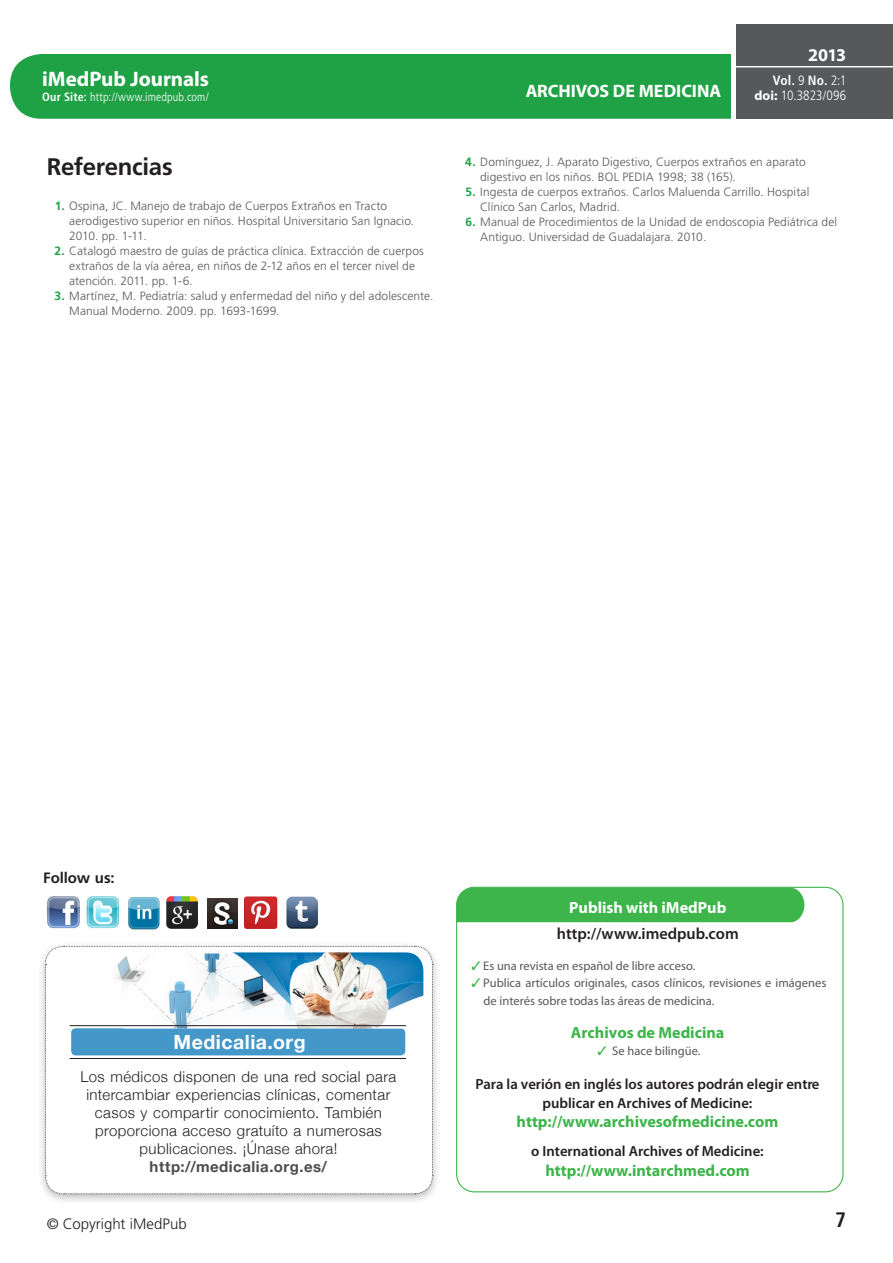
<style>
.page{position:relative;width:893px;height:1263px;background:#fff}
.page>*{position:absolute;margin:0;border:0;box-sizing:border-box;transform-origin:0 0}
._02-Subtit{font:700 24px "Frutiger LT Std";letter-spacing:-.015em;color:#231f20}
.t1{font:700 21px "Myriad Pro";letter-spacing:-.005em;color:#fff}
.t2{font:700 condensed 21px "Frutiger LT Std";color:#231f20}
._01-txt_80{font:700 19.5px "Helvetica Neue";letter-spacing:.025em;color:#fff}
.t3{font:700 18px "Myriad Pro";letter-spacing:-.005em;color:#fff}
.t4{font:700 16.2px "Myriad Pro";color:#3db54a}
.t5{font:600 16.2px/26.4px "Myriad Pro";color:#231f20;text-align:center}
._01-txt_80-2{font:300 15px/18px "Helvetica Neue";letter-spacing:.03em;color:#231f20;text-align:center}
._01-txt_80-3{font:700 15px "Helvetica Neue";letter-spacing:.035em;color:#4b4c4d}
.t6{font:300 15px "Frutiger LT Std";color:#231f20}
._01-txt_80-4{font:700 15px "Frutiger LT Std";letter-spacing:-.005em;color:#231f20}
.t7{font:600 14.7px/19px "Myriad Pro";color:#231f20;text-align:center}
.t8{font:300 condensed 13.5px/15px "Frutiger LT Std";letter-spacing:.005em;color:#fff;text-align:right}
.t9{font:12.45px/17.7px "Myriad Pro";color:#57585a}
._07-Referencias{font:300 12px/15px "Frutiger LT Std";letter-spacing:.005em;color:#57585a}
.t10{font:300 condensed 12px "Frutiger LT Std";letter-spacing:.015em;color:#fff}
.s1{font-weight:700}
.s2{font-weight:700;color:#1fa245}
.s3{font-family:"Myriad Pro";font-weight:700;font-stretch:normal}
.s4{font-weight:700;color:#fff}
.s5{color:#3db54a}
</style>
<div class="page">
<div style="left:10px;top:54px;width:775px;height:65px;background:#1fa245;border-radius:32px"></div>
<div style="left:732px;top:0;width:5px;height:126px;background:#fff"></div>
<div style="left:736px;top:24px;width:157px;height:95px;background:#57585a"></div>
<hr style="left:736px;top:66px;width:157px;height:1px;background:#fff">
<div style="left:457px;top:888px;width:347px;height:34px;background:#3db54a"></div>
<div style="left:456px;top:887px;width:387px;height:305px;border:1px solid #3db54a;border-radius:18px"></div>
<div style="left:37px;top:941px;width:403px;height:264px;background:#231f20;opacity:.3"></div>
<svg style="left:45px;top:945px;width:388px;height:249px"></svg>
<div style="left:71px;top:1028px;width:334px;height:27px;background:#4498c9;border-radius:4px"></div>
<img style="left:47px;top:896px;width:72px;height:33px">
<img style="left:128px;top:897px;width:32px;height:33px">
<img style="left:166px;top:896px;width:32px;height:32px">
<img style="left:207px;top:898px;width:30px;height:30px">
<img style="left:245px;top:896px;width:33px;height:33px">
<img style="left:287px;top:897px;width:31px;height:31px">
<img style="left:109px;top:952px;width:314px;height:76px">
<hr style="left:70px;top:1025px;width:336px;height:1px;background:#231f20">
<hr style="left:70px;top:1058px;width:336px;height:1px;background:#231f20">
<h2 class="t1" style="left:42px;top:65px;width:168px">iMedPub Journals</h2>
<p class="t10" style="left:42px;top:90px;width:168px"><span class="s1">Our Site:</span> http://www.imedpub.com/</p>
<p class="_02-Subtit" style="left:47px;top:153px;width:127px">Referencias</p>
<p class="_07-Referencias" style="left:69px;top:198px;width:346px;text-indent:-14px"><span class="s2">1.</span> Ospina, JC. Manejo de trabajo de Cuerpos Extraños en Tracto aerodigestivo superior en niños. Hospital Universitario San Ignacio.<br>2010. pp. 1-11.</p>
<p class="_07-Referencias" style="left:69px;top:243px;width:356px;text-indent:-15px"><span class="s2">2.</span> Catalogó maestro de guías de práctica clínica. Extracción de cuerpos extraños de la vía aérea, en niños de 2-12 años en el tercer nivel de atención. 2011. pp. 1-6.</p>
<p class="_07-Referencias" style="left:69px;top:288px;width:366px;text-indent:-15px"><span class="s2">3.</span> Martínez, M. Pediatría: salud y enfermedad del niño y del adolescente.<br>Manual Moderno. 2009. pp. 1693-1699.</p>
<h3 class="t3" style="left:526px;top:79px;width:197px">ARCHIVOS DE MEDICINA</h3>
<h3 class="t3" style="left:808px;top:43px;width:39px">2013</h3>
<p class="t8" style="left:754px;top:73px;width:93px"><span class="s1">Vol.</span> 9 <span class="s1">No.</span> 2:1 <span class="s3">doi:</span> 10.3823/096</p>
<p class="_07-Referencias" style="left:480px;top:155px;width:327px;text-indent:-15px"><span class="s2">4.</span> Domínguez, J. Aparato Digestivo, Cuerpos extraños en aparato digestivo en los niños. BOL PEDIA 1998; 38 (165).</p>
<p class="_07-Referencias" style="left:480px;top:185px;width:331px;text-indent:-15px"><span class="s2">5.</span> Ingesta de cuerpos extraños. Carlos Maluenda Carrillo. Hospital<br>Clínico San Carlos, Madrid.</p>
<p class="_07-Referencias" style="left:480px;top:215px;width:358px;text-indent:-15px"><span class="s2">6.</span> Manual de Procedimientos de la Unidad de endoscopia Pediátrica del<br>Antiguo. Universidad de Guadalajara. 2010.</p>
<p class="_01-txt_80-4" style="left:43px;top:869px;width:73px">Follow us:</p>
<p class="_01-txt_80" style="left:174px;top:1030px;width:133px">Medicalia.org</p>
<p class="_01-txt_80-2" style="left:81px;top:1068px;width:317px">Los médicos disponen de una red social para intercambiar experiencias clínicas, comentar casos y compartir conocimiento. También proporciona acceso gratuíto a numerosas publicaciones. ¡Únase ahora!</p>
<p class="_01-txt_80-3" style="left:150px;top:1158px;width:179px">http://medicalia.org.es/</p>
<p class="t6" style="left:47px;top:1216px;width:141px">© Copyright iMedPub</p>
<p class="t5" style="left:557px;top:894px;width:183px"><span class="s4">Publish with iMedPub </span>http://www.imedpub.com</p>
<p class="t9" style="left:471px;top:956px;width:225px"><span class="s5">✓</span> Es una revista en español de libre acceso.</p>
<p class="t9" style="left:483px;top:974px;width:344px;text-indent:-12px"><span class="s5">✓</span> Publica artículos originales, casos clínicos, revisiones e imágenes de interés sobre todas las áreas de medicina.</p>
<p class="t4" style="left:571px;top:1022px;width:155px">Archivos de Medicina</p>
<p class="t9" style="left:598px;top:1042px;width:104px"><span class="s5">✓</span> Se hace bilingüe.</p>
<p class="t7" style="left:475px;top:1074px;width:345px">Para la verión en inglés los autores podrán elegir entre publicar en Archives of Medicine:</p>
<p class="t4" style="left:517px;top:1111px;width:263px">http://www.archivesofmedicine.com</p>
<p class="t7" style="left:531px;top:1141px;width:234px">o International Archives of Medicine:</p>
<p class="t4" style="left:545px;top:1159px;width:206px">http://www.intarchmed.com</p>
<h2 class="t2" style="left:835px;top:1207px;width:12px">7</h2>
</div>
